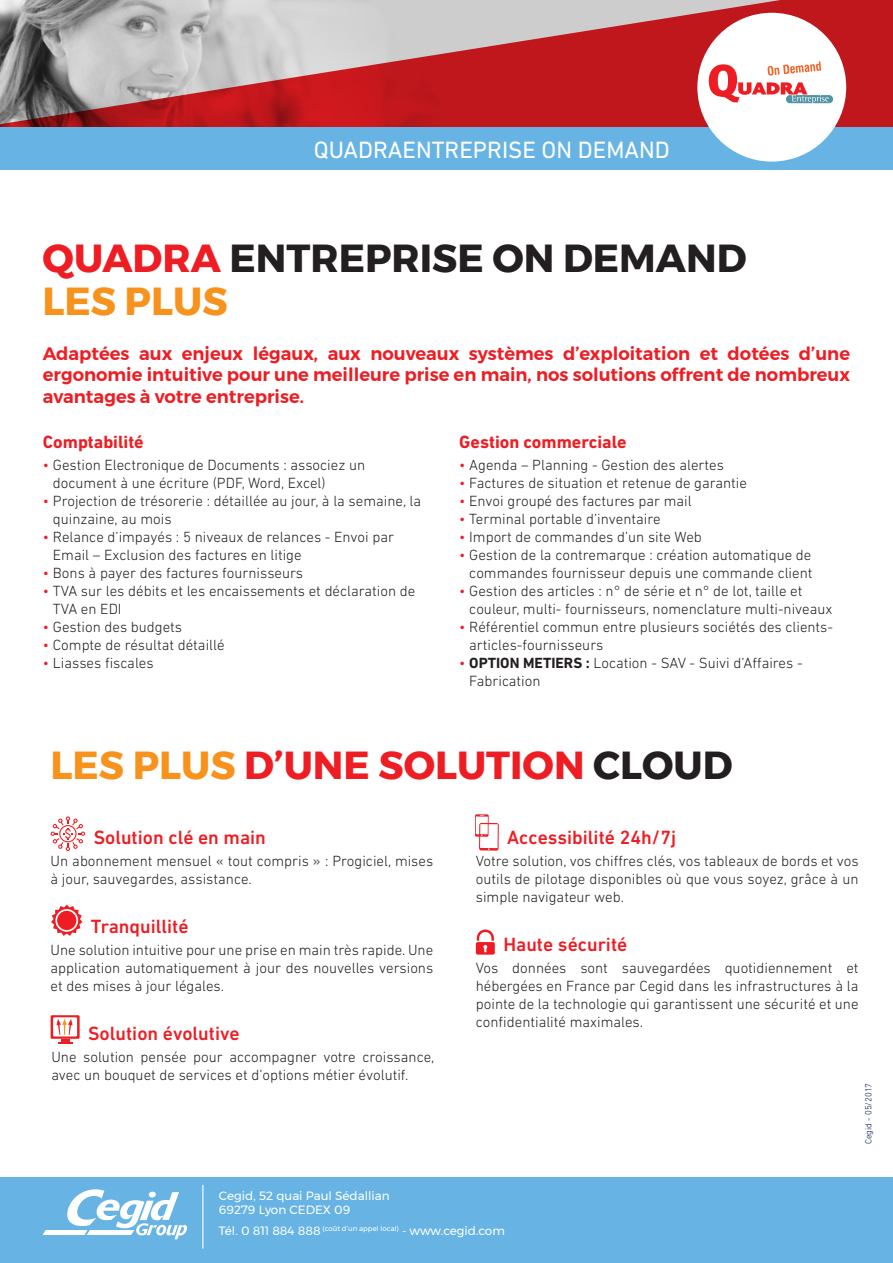
<style>
.page{position:relative;width:893px;height:1263px;background:#fff}
.page>*{position:absolute;margin:0;border:0;box-sizing:border-box;transform-origin:0 0}
.t1{font:700 39px "Montserrat";color:#ee1d23}
.t2{font:700 39px "Montserrat";color:#231f20}
.t3{font:700 39px "Montserrat";color:#f7931d}
.t4{font:24px "DIN Next LT Pro";color:#fff}
.t5{font:500 19.5px "DIN Next LT Pro";color:#ee1d23}
.t6{font:600 18px/21.6px "Montserrat";color:#ee1d23;text-align:justify}
.t7{font:700 18px "DIN Next LT Pro";color:#ee1d23}
.t8{font:300 15px/18px "DIN Next LT Pro";color:#231f20}
.Texte_gras_gris{font:12px "Montserrat";color:#fff}
.t9{font:300 9px "DIN Next LT Pro";color:#001954}
.s1{color:#ee1d23}
.s2{font-weight:700}
.s3{color:#f7931d}
.s4{color:#231f20}
</style>
<div class="page">
<div style="left:0;top:1178px;width:893px;height:85px;background:#67b4e4"></div>
<hr style="left:202px;top:1185px;width:1px;height:64px;background:#fff">
<svg style="left:43px;top:1189px;width:144px;height:50px"></svg>
<svg style="left:0;top:0;width:893px;height:128px;background:#bb676a"></svg>
<div style="left:0;top:128px;width:893px;height:42px;background:#67b4e4"></div>
<div style="left:697px;top:13px;width:149px;height:149px;background:#fff;border-radius:50%"></div>
<div style="left:785px;top:95px;width:49px;height:9px;background:#5194a4;border-radius:5px"></div>
<div style="left:785px;top:94px;width:49px;height:10px;border:1px solid #fff;border-radius:5px"></div>
<svg style="left:709px;top:61px;width:120px;height:43px"></svg>
<svg style="left:51px;top:1015px;width:29px;height:24px"></svg>
<div style="left:53px;top:1017px;width:24px;height:19px;background:#fff"></div>
<svg style="left:475px;top:814px;width:24px;height:37px"></svg>
<svg style="left:476px;top:929px;width:19px;height:26px"></svg>
<svg style="left:51px;top:905px;width:31px;height:31px"></svg>
<svg style="left:51px;top:816px;width:34px;height:35px"></svg>
<svg style="left:56px;top:1018px;width:17px;height:25px"></svg>
<p class="t4" style="left:314px;top:136px;width:357px">QUADRAENTREPRISE ON DEMAND</p>
<p class="t2" style="left:43px;top:226px;width:706px"><span class="s1">QUADRA</span> ENTREPRISE ON DEMAND</p>
<p class="t3" style="left:43px;top:270px;width:187px">LES PLUS</p>
<p class="t6" style="left:43px;top:343px;width:809px">Adaptées aux enjeux légaux, aux nouveaux systèmes d’exploitation et dotées d’une ergonomie intuitive pour une meilleure prise en main, nos solutions offrent de nombreux avantages à votre entreprise.</p>
<p class="t7" style="left:43px;top:431px;width:102px">Comptabilité</p>
<p class="t8" style="left:53px;top:456px;width:314px;text-indent:-10px"><span class="s1">•</span> Gestion Electronique de Documents : associez un document à une écriture (PDF, Word, Excel)</p>
<p class="t8" style="left:53px;top:492px;width:370px;text-indent:-10px"><span class="s1">•</span> Projection de trésorerie : détaillée au jour, à la semaine, la quinzaine, au mois</p>
<p class="t8" style="left:53px;top:528px;width:343px;text-indent:-10px"><span class="s1">•</span> Relance d’impayés : 5 niveaux de relances - Envoi par<br>Email – Exclusion des factures en litige</p>
<p class="t8" style="left:43px;top:564px;width:262px"><span class="s1">•</span> Bons à payer des factures fournisseurs</p>
<p class="t8" style="left:53px;top:582px;width:364px;text-indent:-10px"><span class="s1">•</span> TVA sur les débits et les encaissements et déclaration de<br>TVA en EDI</p>
<p class="t8" style="left:43px;top:618px;width:141px"><span class="s1">•</span> Gestion des budgets</p>
<p class="t8" style="left:43px;top:636px;width:183px"><span class="s1">•</span> Compte de résultat détaillé</p>
<p class="t8" style="left:43px;top:654px;width:112px"><span class="s1">•</span> Liasses fiscales</p>
<p class="t7" style="left:459px;top:431px;width:169px">Gestion commerciale</p>
<p class="t8" style="left:459px;top:456px;width:266px"><span class="s1">•</span> Agenda – Planning - Gestion des alertes</p>
<p class="t8" style="left:459px;top:474px;width:289px"><span class="s1">•</span> Factures de situation et retenue de garantie</p>
<p class="t8" style="left:459px;top:492px;width:234px"><span class="s1">•</span> Envoi groupé des factures par mail</p>
<p class="t8" style="left:459px;top:510px;width:203px"><span class="s1">•</span> Terminal portable d’inventaire</p>
<p class="t8" style="left:459px;top:528px;width:244px"><span class="s1">•</span> Import de commandes d’un site Web</p>
<p class="t8" style="left:459px;top:546px;width:355px;text-align:right"><span class="s1">•</span> Gestion de la contremarque : création automatique de commandes fournisseur depuis une commande client</p>
<p class="t8" style="left:469px;top:582px;width:365px;text-indent:-10px"><span class="s1">•</span> Gestion des articles : n° de série et n° de lot, taille et couleur, multi- fournisseurs, nomenclature multi-niveaux</p>
<p class="t8" style="left:469px;top:618px;width:365px;text-indent:-10px"><span class="s1">•</span> Référentiel commun entre plusieurs sociétés des clients&shy;articles-fournisseurs</p>
<p class="t8" style="left:469px;top:654px;width:335px;text-indent:-10px"><span class="s1">•</span> <span class="s2">OPTION METIERS :</span> Location - SAV - Suivi d’Affaires -<br>Fabrication</p>
<h1 class="t1" style="left:51px;top:734px;width:684px"><span class="s3">LES PLUS</span> D’UNE SOLUTION <span class="s4">CLOUD</span></h1>
<h3 class="t5" style="left:94px;top:826px;width:174px">Solution clé en main</h3>
<p class="t8" style="left:51px;top:852px;width:384px">Un abonnement mensuel « tout compris » : Progiciel, mises à jour, sauvegardes, assistance.</p>
<h3 class="t5" style="left:91px;top:915px;width:99px">Tranquillité</h3>
<p class="t8" style="left:51px;top:941px;width:384px;text-align:justify">Une solution intuitive pour une prise en main très rapide. Une application automatiquement à jour des nouvelles versions et des mises à jour légales.</p>
<h3 class="t5" style="left:88px;top:1022px;width:153px">Solution évolutive</h3>
<p class="t8" style="left:51px;top:1048px;width:385px">Une solution pensée pour accompagner votre croissance, avec un bouquet de services et d’options métier évolutif.</p>
<h3 class="t5" style="left:507px;top:826px;width:170px">Accessibilité 24h/7j</h3>
<p class="t8" style="left:476px;top:852px;width:384px;text-align:justify">Votre solution, vos chiffres clés, vos tableaux de bords et vos outils de pilotage disponibles où que vous soyez, grâce à un simple navigateur web.</p>
<h3 class="t5" style="left:503px;top:933px;width:126px">Haute sécurité</h3>
<p class="t8" style="left:476px;top:959px;width:384px;text-align:justify">Vos données sont sauvegardées quotidiennement et hébergées en France par Cegid dans les infrastructures à la pointe de la technologie qui garantissent une sécurité et une confidentialité maximales.</p>
<p class="t9" style="left:863px;top:1144px;width:63px;rotate:-90deg">Cegid - 05/2017</p>
<p class="Texte_gras_gris" style="left:219px;top:1186px;width:172px">Cegid, 52 quai Paul Sédallian</p>
<p class="Texte_gras_gris" style="left:219px;top:1201px;width:133px">69279 Lyon CEDEX 09</p>
<p class="Texte_gras_gris" style="left:219px;top:1222px;width:287px">Tél. 0 811 884 888 <sup>(coût</sup> <sup>d’un</sup> <sup>appel</sup> <sup>local)</sup> - www.cegid.com</p>
</div>
